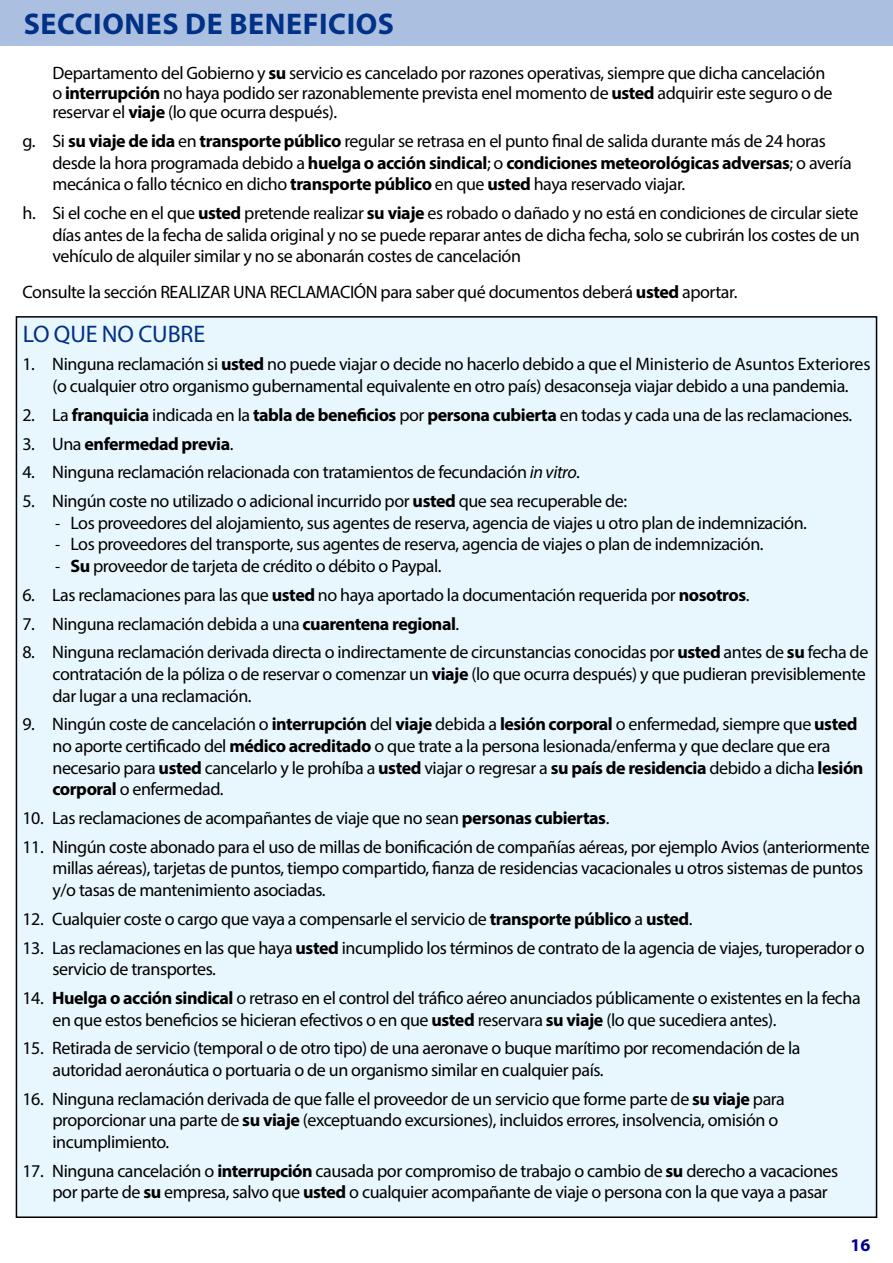
<style>
.page{position:relative;width:893px;height:1263px;background:#fff}
.page>*{position:absolute;margin:0;border:0;box-sizing:border-box;transform-origin:0 0}
.t1{font:700 30px "Myriad Pro";letter-spacing:.02em;color:#003186}
.Subheading{font:24px "Myriad Pro";letter-spacing:-.005em;color:#003186}
.t2{font:18px/21.6px "Myriad Pro";letter-spacing:-.025em;color:#000}
.t3{font:700 18px "Myriad Pro";letter-spacing:-.025em;color:#000}
.t4{font:700 18px "Myriad Pro";color:#00008f}
.s1{font-weight:700}
.s2{font-weight:400}
.s3{font-style:italic}
.s4{font-family:"Franklin Gothic"}
</style>
<div class="page">
<div style="left:0;top:0;width:893px;height:45px;background:#abc0e1"></div>
<div style="left:16px;top:317px;width:860px;height:900px;background:#e8f6fd"></div>
<h1 class="t1" style="left:24px;top:4px;width:372px">SECCIONES DE BENEFICIOS</h1>
<p class="t2" style="left:52px;top:63px;width:782px;line-height:19.5px">Departamento del Gobierno y <span class="s1">su</span> servicio es cancelado por razones operativas, siempre que dicha cancelación o <span class="s1">interrupción</span> no haya podido ser razonablemente prevista enel momento de <span class="s1">usted</span> adquirir este seguro o de reservar el <span class="s1">viaje</span> (lo que ocurra después).</p>
<p class="t2" style="left:52px;top:130px;width:801px;text-indent:-30px">g. Si <span class="s1">su viaje de ida</span> en <span class="s1">transporte público</span> regular se retrasa en el punto final de salida durante más de 24 horas desde la hora programada debido a <span class="s1">huelga o acción sindical</span>; o <span class="s1">condiciones meteorológicas adversas</span>; o avería mecánica o fallo técnico en dicho <span class="s1">transporte público</span> en que <span class="s1">usted</span> haya reservado viajar.</p>
<p class="t2" style="left:52px;top:202px;width:809px;text-align:justify;text-indent:-30px">h. Si el coche en el que <span class="s1">usted</span> pretende realizar <span class="s1">su viaje</span> es robado o dañado y no está en condiciones de circular siete días antes de la fecha de salida original y no se puede reparar antes de dicha fecha, solo se cubrirán los costes de un vehículo de alquiler similar y no se abonarán costes de cancelación</p>
<p class="t2" style="left:22px;top:281px;width:716px">Consulte la sección REALIZAR UNA RECLAMACIÓN para saber qué documentos deberá <span class="s1">usted</span> aportar.</p>
<p class="Subheading" style="left:23px;top:319px;width:184px">LO QUE NO CUBRE</p>
<p class="t2" style="left:22px;top:353px;width:849px;text-align:center">1. Ninguna reclamación si <span class="s1">usted</span> no puede viajar o decide no hacerlo debido a que el Ministerio de Asuntos Exteriores (o cualquier otro organismo gubernamental equivalente en otro país) desaconseja viajar debido a una pandemia.</p>
<p class="t2" style="left:22px;top:404px;width:831px">2. La <span class="s1">franquicia</span> indicada en la <span class="s1">tabla de beneficios</span> por <span class="s1">persona cubierta</span> en todas y cada una de las reclamaciones.</p>
<p class="t3" style="left:23px;top:432px;width:212px"><span class="s2">3. Una</span> enfermedad previa<span class="s2">.</span></p>
<p class="t2" style="left:23px;top:461px;width:559px">4. Ninguna reclamación relacionada con tratamientos de fecundación <span class="s3">in vitro</span>.</p>
<p class="t2" style="left:23px;top:490px;width:606px">5. Ningún coste no utilizado o adicional incurrido por <span class="s1">usted</span> que sea recuperable de:</p>
<p class="t2" style="left:56px;top:512px;width:753px"><span class="s4">-</span> Los proveedores del alojamiento, sus agentes de reserva, agencia de viajes u otro plan de indemnización.</p>
<p class="t2" style="left:56px;top:533px;width:710px"><span class="s4">-</span> Los proveedores del transporte, sus agentes de reserva, agencia de viajes o plan de indemnización.</p>
<p class="t2" style="left:56px;top:555px;width:388px"><span class="s4">-</span> <span class="s1">Su</span> proveedor de tarjeta de crédito o débito o Paypal.</p>
<p class="t2" style="left:23px;top:584px;width:728px">6. Las reclamaciones para las que <span class="s1">usted</span> no haya aportado la documentación requerida por <span class="s1">nosotros</span>.</p>
<p class="t2" style="left:23px;top:612px;width:438px">7. Ninguna reclamación debida a una <span class="s1">cuarentena regional</span>.</p>
<p class="t2" style="left:53px;top:641px;width:817px;text-indent:-30px">8. Ninguna reclamación derivada directa o indirectamente de circunstancias conocidas por <span class="s1">usted</span> antes de <span class="s1">su</span> fecha de contratación de la póliza o de reservar o comenzar un <span class="s1">viaje</span> (lo que ocurra después) y que pudieran previsiblemente dar lugar a una reclamación.</p>
<p class="t2" style="left:53px;top:713px;width:812px;text-indent:-30px">9. Ningún coste de cancelación o <span class="s1">interrupción</span> del <span class="s1">viaje</span> debida a <span class="s1">lesión corporal</span> o enfermedad, siempre que <span class="s1">usted </span>no aporte certificado del <span class="s1">médico acreditado</span> o que trate a la persona lesionada/enferma y que declare que era necesario para <span class="s1">usted</span> cancelarlo y le prohíba a <span class="s1">usted</span> viajar o regresar a <span class="s1">su país de residencia</span> debido a dicha <span class="s1">lesión corporal</span> o enfermedad.</p>
<p class="t2" style="left:23px;top:807px;width:588px">10. Las reclamaciones de acompañantes de viaje que no sean <span class="s1">personas cubiertas</span>.</p>
<p class="t2" style="left:53px;top:836px;width:819px;text-indent:-30px">11. Ningún coste abonado para el uso de millas de bonificación de compañías aéreas, por ejemplo Avios (anteriormente millas aéreas), tarjetas de puntos, tiempo compartido, fianza de residencias vacacionales u otros sistemas de puntos y/o tasas de mantenimiento asociadas.</p>
<p class="t2" style="left:23px;top:908px;width:672px">12. Cualquier coste o cargo que vaya a compensarle el servicio de <span class="s1">transporte público</span> a <span class="s1">usted</span>.</p>
<p class="t2" style="left:53px;top:936px;width:814px;text-indent:-30px">13. Las reclamaciones en las que haya <span class="s1">usted</span> incumplido los términos de contrato de la agencia de viajes, turoperador o servicio de transportes.</p>
<p class="t2" style="left:53px;top:987px;width:810px;text-indent:-30px">14. <span class="s1">Huelga o acción sindical</span> o retraso en el control del tráfico aéreo anunciados públicamente o existentes en la fecha en que estos beneficios se hicieran efectivos o en que <span class="s1">usted</span> reservara <span class="s1">su viaje</span> (lo que sucediera antes).</p>
<p class="t2" style="left:53px;top:1037px;width:750px;text-indent:-30px">15. Retirada de servicio (temporal o de otro tipo) de una aeronave o buque marítimo por recomendación de la autoridad aeronáutica o portuaria o de un organismo similar en cualquier país.</p>
<p class="t2" style="left:53px;top:1088px;width:734px;text-indent:-30px">16. Ninguna reclamación derivada de que falle el proveedor de un servicio que forme parte de <span class="s1">su viaje</span> para proporcionar una parte de <span class="s1">su viaje</span> (exceptuando excursiones), incluidos errores, insolvencia, omisión o incumplimiento.</p>
<p class="t2" style="left:53px;top:1160px;width:787px;text-indent:-30px">17. Ninguna cancelación o <span class="s1">interrupción</span> causada por compromiso de trabajo o cambio de <span class="s1">su</span> derecho a vacaciones por parte de <span class="s1">su</span> empresa, salvo que <span class="s1">usted</span> o cualquier acompañante de viaje o persona con la que vaya a pasar</p>
<p class="t4" style="left:850px;top:1233px;width:21px">16</p>
</div>
